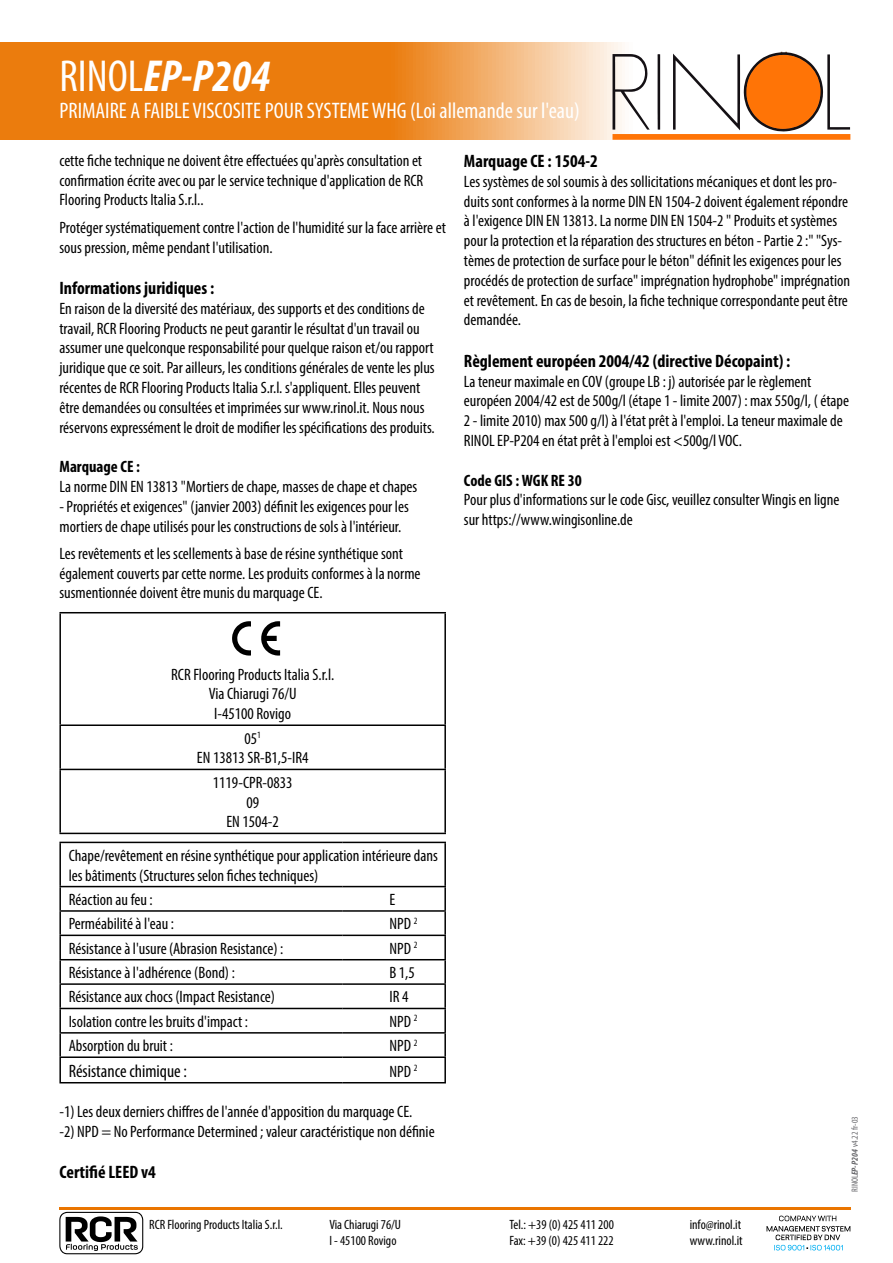
<style>
.page{position:relative;width:893px;height:1263px;background:#fff}
.page>*{position:absolute;margin:0;border:0;box-sizing:border-box;transform-origin:0 0}
.t1{font:italic 700 condensed 45px "Myriad Pro";color:#fff}
.t2{font:condensed 22.5px "Myriad Pro";color:#fff}
.t3{font:700 condensed 18px "Myriad Pro";color:#000}
.t4{font:condensed 18px "Myriad Pro";color:#000}
.t5{font:condensed 16.5px/19.8px "Myriad Pro";color:#000}
.t6{font:700 condensed 16.5px "Myriad Pro";color:#000}
.t7{font:condensed 13.5px/16.2px "Myriad Pro";color:#000}
.t8{font:condensed 9px "Myriad Pro";color:#67676b}
.s1{font-weight:400;font-style:normal}
.s2{font-weight:700;font-style:italic}
</style>
<div class="page">
<hr style="left:59px;top:612px;width:387px;height:1px;background:#000">
<hr style="left:59px;top:613px;width:2px;height:111px;background:#000">
<hr style="left:444px;top:613px;width:2px;height:111px;background:#000">
<hr style="left:59px;top:724px;width:387px;height:2px;background:#000">
<hr style="left:59px;top:726px;width:2px;height:43px;background:#000">
<hr style="left:444px;top:726px;width:2px;height:43px;background:#000">
<hr style="left:59px;top:769px;width:387px;height:1px;background:#000">
<hr style="left:59px;top:770px;width:2px;height:63px;background:#000">
<hr style="left:444px;top:770px;width:2px;height:63px;background:#000">
<hr style="left:59px;top:833px;width:387px;height:1px;background:#000">
<svg style="left:232px;top:621px;width:19px;height:34px"></svg>
<svg style="left:261px;top:621px;width:19px;height:34px"></svg>
<hr style="left:59px;top:842px;width:284px;height:1px;background:#000">
<hr style="left:59px;top:843px;width:2px;height:43px;background:#000">
<hr style="left:343px;top:842px;width:103px;height:1px;background:#000">
<hr style="left:444px;top:843px;width:2px;height:43px;background:#000">
<hr style="left:59px;top:886px;width:284px;height:1px;background:#000">
<hr style="left:59px;top:887px;width:2px;height:23px;background:#000">
<hr style="left:343px;top:886px;width:103px;height:1px;background:#000">
<hr style="left:444px;top:887px;width:2px;height:23px;background:#000">
<hr style="left:59px;top:910px;width:284px;height:2px;background:#000">
<hr style="left:59px;top:912px;width:2px;height:22px;background:#000">
<hr style="left:343px;top:910px;width:103px;height:2px;background:#000">
<hr style="left:444px;top:912px;width:2px;height:22px;background:#000">
<hr style="left:59px;top:934px;width:284px;height:2px;background:#000">
<hr style="left:59px;top:936px;width:2px;height:23px;background:#000">
<hr style="left:343px;top:934px;width:103px;height:2px;background:#000">
<hr style="left:444px;top:936px;width:2px;height:23px;background:#000">
<hr style="left:59px;top:959px;width:284px;height:1px;background:#000">
<hr style="left:59px;top:960px;width:2px;height:23px;background:#000">
<hr style="left:343px;top:959px;width:103px;height:1px;background:#000">
<hr style="left:444px;top:960px;width:2px;height:23px;background:#000">
<hr style="left:59px;top:983px;width:284px;height:2px;background:#000">
<hr style="left:59px;top:985px;width:2px;height:23px;background:#000">
<hr style="left:343px;top:983px;width:103px;height:2px;background:#000">
<hr style="left:444px;top:985px;width:2px;height:23px;background:#000">
<hr style="left:59px;top:1008px;width:284px;height:1px;background:#000">
<hr style="left:59px;top:1009px;width:2px;height:23px;background:#000">
<hr style="left:343px;top:1008px;width:103px;height:1px;background:#000">
<hr style="left:444px;top:1009px;width:2px;height:23px;background:#000">
<hr style="left:59px;top:1032px;width:284px;height:1px;background:#000">
<hr style="left:59px;top:1033px;width:2px;height:23px;background:#000">
<hr style="left:343px;top:1032px;width:103px;height:1px;background:#000">
<hr style="left:444px;top:1033px;width:2px;height:23px;background:#000">
<hr style="left:59px;top:1056px;width:284px;height:2px;background:#000">
<hr style="left:59px;top:1058px;width:2px;height:24px;background:#000">
<hr style="left:343px;top:1056px;width:103px;height:2px;background:#000">
<hr style="left:444px;top:1058px;width:2px;height:24px;background:#000">
<hr style="left:59px;top:1082px;width:284px;height:1px;background:#000">
<hr style="left:343px;top:1082px;width:103px;height:1px;background:#000">
<hr style="left:59px;top:1207px;width:791px;height:2px;background:#ea7500">
<svg style="left:0;top:42px;width:851px;height:98px;background:#ef9943"></svg>
<svg style="left:612px;top:54px;width:38px;height:76px"></svg>
<svg style="left:657px;top:54px;width:3px;height:76px"></svg>
<svg style="left:673px;top:52px;width:177px;height:80px"></svg>
<div style="left:612px;top:134px;width:238px;height:6px;background:#ff7406"></div>
<svg style="left:59px;top:1212px;width:84px;height:42px"></svg>
<svg style="left:766px;top:1215px;width:84px;height:36px"></svg>
<h1 class="t1" style="left:60px;top:48px;width:212px"><span class="s1">RINOL</span>EP-P204</h1>
<h2 class="t2" style="left:60px;top:97px;width:522px">PRIMAIRE A FAIBLE VISCOSITE POUR SYSTEME WHG (Loi allemande sur l'eau)</h2>
<p class="t5" style="left:59px;top:150px;width:365px;text-align:justify">cette fiche technique ne doivent être effectuées qu'après consultation et confirmation écrite avec ou par le service technique d'application de RCR Flooring Products Italia S.r.l..</p>
<p class="t5" style="left:59px;top:217px;width:388px">Protéger systématiquement contre l'action de l'humidité sur la face arrière et sous pression, même pendant l'utilisation.</p>
<p class="t3" style="left:59px;top:277px;width:156px">Informations juridiques :</p>
<p class="t5" style="left:59px;top:298px;width:377px">En raison de la diversité des matériaux, des supports et des conditions de travail, RCR Flooring Products ne peut garantir le résultat d'un travail ou assumer une quelconque responsabilité pour quelque raison et/ou rapport juridique que ce soit. Par ailleurs, les conditions générales de vente les plus récentes de RCR Flooring Products Italia S.r.l. s'appliquent. Elles peuvent être demandées ou consultées et imprimées sur www.rinol.it. Nous nous réservons expressément le droit de modifier les spécifications des produits.</p>
<p class="t6" style="left:59px;top:456px;width:82px">Marquage CE :</p>
<p class="t5" style="left:59px;top:476px;width:359px">La norme DIN EN 13813 "Mortiers de chape, masses de chape et chapes</p>
<p class="t5" style="left:59px;top:496px;width:351px">- Propriétés et exigences" (janvier 2003) définit les exigences pour les mortiers de chape utilisés pour les constructions de sols à l'intérieur.</p>
<p class="t5" style="left:59px;top:543px;width:363px">Les revêtements et les scellements à base de résine synthétique sont également couverts par cette norme. Les produits conformes à la norme susmentionnée doivent être munis du marquage CE.</p>
<p class="t3" style="left:464px;top:150px;width:135px">Marquage CE : 1504-2</p>
<p class="t5" style="left:464px;top:171px;width:388px">Les systèmes de sol soumis à des sollicitations mécaniques et dont les pro&shy;duits sont conformes à la norme DIN EN 1504-2 doivent également répondre à l'exigence DIN EN 13813. La norme DIN EN 1504-2 " Produits et systèmes pour la protection et la réparation des structures en béton - Partie 2 :" "Sys&shy;tèmes de protection de surface pour le béton" définit les exigences pour les procédés de protection de surface" imprégnation hydrophobe" imprégnation et revêtement. En cas de besoin, la fiche technique correspondante peut être demandée.</p>
<p class="t3" style="left:464px;top:349px;width:328px">Règlement européen 2004/42 (directive Décopaint) :</p>
<p class="t5" style="left:464px;top:371px;width:387px">La teneur maximale en COV (groupe LB : j) autorisée par le règlement européen 2004/42 est de 500g/l (étape 1 - limite 2007) : max 550g/l, ( étape 2 - limite 2010) max 500 g/l) à l'état prêt à l'emploi. La teneur maximale de RINOL EP-P204 en état prêt à l'emploi est &lt;500g/l VOC.</p>
<p class="t6" style="left:464px;top:470px;width:119px">Code GIS : WGK RE 30</p>
<p class="t5" style="left:464px;top:490px;width:377px">Pour plus d'informations sur le code Gisc, veuillez consulter Wingis en ligne sur https://www.wingisonline.de</p>
<p class="t5" style="left:171px;top:664px;width:165px;text-align:center">RCR Flooring Products Italia S.r.l.<br>Via Chiarugi 76/U<br>I-45100 Rovigo</p>
<p class="t5" style="left:197px;top:728px;width:113px;text-align:center">05<sup>1<br></sup>EN 13813 SR-B1,5-IR4</p>
<p class="t5" style="left:213px;top:772px;width:81px;text-align:center">1119-CPR-0833<br>09<br>EN 1504-2</p>
<p class="t5" style="left:69px;top:845px;width:371px">Chape/revêtement en résine synthétique pour application intérieure dans les bâtiments (Structures selon fiches techniques)</p>
<p class="t5" style="left:69px;top:889px;width:86px">Réaction au feu :</p>
<p class="t5" style="left:389px;top:889px;width:7px">E</p>
<p class="t5" style="left:69px;top:914px;width:107px">Perméabilité à l'eau :</p>
<p class="t5" style="left:389px;top:914px;width:29px">NPD <sup>2</sup></p>
<p class="t5" style="left:69px;top:938px;width:216px">Résistance à l'usure (Abrasion Resistance) :</p>
<p class="t5" style="left:389px;top:938px;width:29px">NPD <sup>2</sup></p>
<p class="t5" style="left:69px;top:962px;width:168px">Résistance à l'adhérence (Bond) :</p>
<p class="t5" style="left:389px;top:962px;width:27px">B 1,5</p>
<p class="t5" style="left:69px;top:987px;width:208px">Résistance aux chocs (Impact Resistance)</p>
<p class="t5" style="left:389px;top:987px;width:20px">IR 4</p>
<p class="t5" style="left:69px;top:1011px;width:181px">Isolation contre les bruits d'impact :</p>
<p class="t5" style="left:389px;top:1011px;width:29px">NPD <sup>2</sup></p>
<p class="t5" style="left:69px;top:1036px;width:106px">Absorption du bruit :</p>
<p class="t5" style="left:389px;top:1036px;width:29px">NPD <sup>2</sup></p>
<p class="t4" style="left:69px;top:1060px;width:120px">Résistance chimique :</p>
<p class="t5" style="left:389px;top:1061px;width:29px">NPD <sup>2</sup></p>
<p class="t5" style="left:59px;top:1101px;width:377px">-1) Les deux derniers chiffres de l'année d'apposition du marquage CE.<br>-2) NPD = No Performance Determined ; valeur caractéristique non définie</p>
<p class="t3" style="left:59px;top:1161px;width:98px">Certifié LEED v4</p>
<p class="t8" style="left:849px;top:1192px;width:77px;rotate:-90deg">RINOL<span class="s2">EP-P204</span> v4.22 fr-03</p>
<p class="t7" style="left:149px;top:1216px;width:135px">RCR Flooring Products Italia S.r.l.</p>
<p class="t7" style="left:329px;top:1216px;width:73px">Via Chiarugi 76/U<br>I - 45100 Rovigo</p>
<p class="t7" style="left:510px;top:1216px;width:106px">Tel.: +39 (0) 425 411 200<br>Fax: +39 (0) 425 411 222</p>
<p class="t7" style="left:690px;top:1216px;width:54px">info@rinol.it www.rinol.it</p>
</div>
